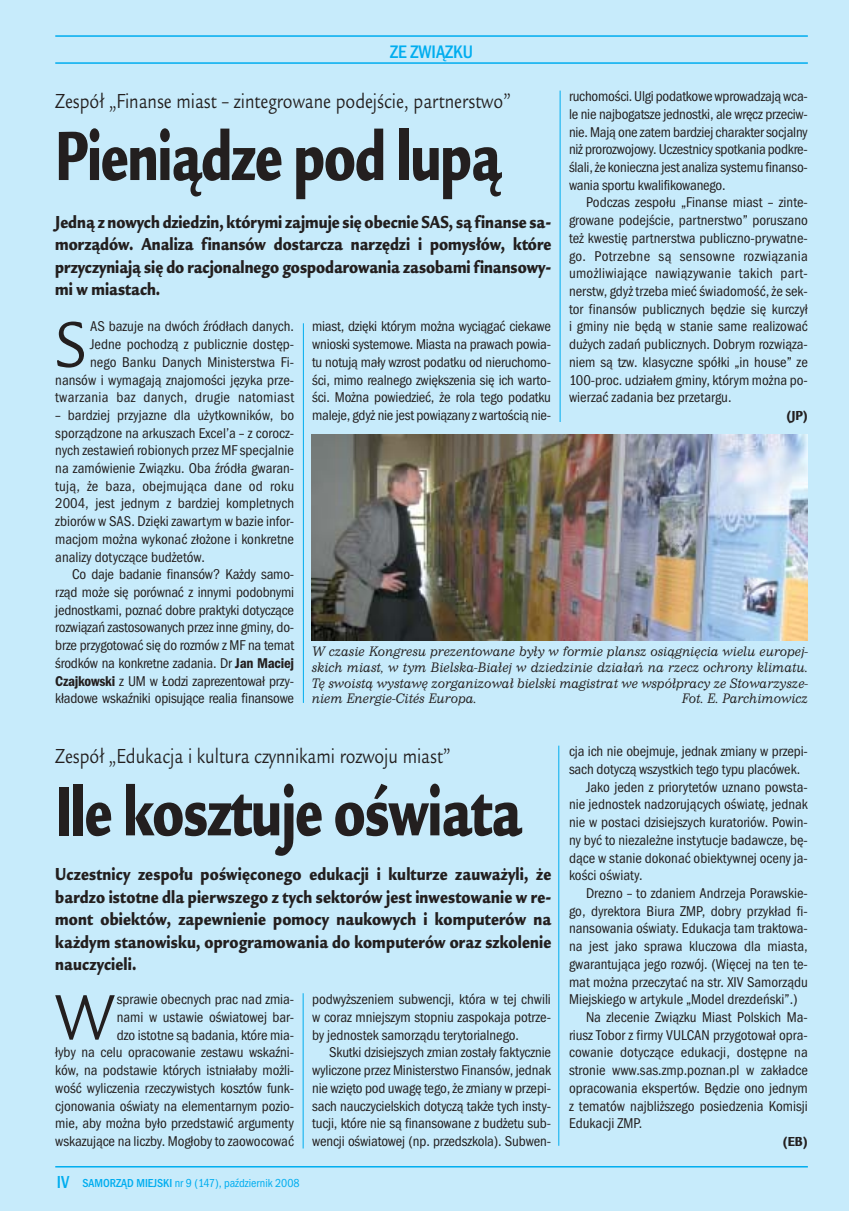
<style>
.page{position:relative;width:849px;height:1211px;background:#fff}
.page>*{position:absolute;margin:0;border:0;box-sizing:border-box;transform-origin:0 0}
.t1{font:72px "Legacy San Itc TEE Ultr";letter-spacing:-.02em;color:#231f1f;scale:.7 1}
.t2{font:66.6px "Legacy San Itc TEE";color:#231f1f;scale:.9 1}
.t3{font:21px "Legacy San Itc TEE";color:#231f1f;scale:.8 1}
.t4{font:500 condensed 18.75px "Franklin Got SC Itc TEE";color:#00adef}
.t5{font:18px/22.5px "Legacy San Itc TEE Ultr";color:#231f1f;text-align:justify;scale:.8 1}
.t6{font:condensed 14.7px/17.7px "Franklin Got Itc TEE";color:#231f1f;text-align:right}
.t7{font:condensed 14.7px "Franklin Got Itc TEE";letter-spacing:.02em;color:#231f1f}
.t8{font:14.25px/15.8px "Impressum TEE Ligh Ital";color:#231f1f;text-align:justify;scale:.95 1}
.t9{font:13.5px "Legacy San Itc TEE Ultr";color:#231f1f;scale:.85 1}
.t10{font:condensed 12px "Franklin Got Itc TEE";color:#00adef}
.s1{font-weight:600}
.s2{font-weight:500;font-size:18px}
.s3{font-weight:500}
</style>
<div class="page">
<div style="left:0;top:0;width:849px;height:1210px;background:#c7ebfb"></div>
<hr style="left:55px;top:1166px;width:753px;height:1px;background:#00adef">
<hr style="left:55px;top:62px;width:753px;height:2px;background:#00adef">
<hr style="left:55px;top:35px;width:753px;height:2px;background:#00adef">
<hr style="left:560px;top:91px;width:1px;height:331px;background:#00adef">
<hr style="left:303px;top:323px;width:1px;height:380px;background:#00adef">
<hr style="left:558px;top:745px;width:1px;height:400px;background:#00adef">
<hr style="left:303px;top:993px;width:1px;height:155px;background:#00adef">
<img style="left:312px;top:435px;width:496px;height:205px">
<p class="t4" style="left:390px;top:40px;width:85px">ZE ZWIĄZKU</p>
<p class="t6" style="left:569px;top:89px;width:240px">ruchomości. Ulgi podatkowe wprowadzają wca-</p>
<p class="t6" style="left:569px;top:106px;width:240px">le nie najbogatsze jednostki, ale wręcz przeciw-</p>
<p class="t6" style="left:569px;top:124px;width:240px">nie. Mają one zatem bardziej charakter socjalny</p>
<p class="t6" style="left:569px;top:142px;width:240px">niż prorozwojowy. Uczestnicy spotkania podkre-</p>
<p class="t6" style="left:569px;top:160px;width:240px">ślali, że konieczna jest analiza systemu finanso-</p>
<p class="t6" style="left:569px;top:177px;width:158px">wania sportu kwalifikowanego.</p>
<p class="t6" style="left:586px;top:195px;width:223px">Podczas zespołu „Finanse miast – zinte-</p>
<p class="t6" style="left:569px;top:213px;width:240px">growane podejście, partnerstwo” poruszano</p>
<p class="t6" style="left:569px;top:230px;width:240px">też kwestię partnerstwa publiczno-prywatne-</p>
<p class="t7" style="left:569px;top:250px;width:240px">go. Potrzebne są sensowne rozwiązania</p>
<p class="t7" style="left:569px;top:268px;width:240px">umożliwiające nawiązywanie takich part-</p>
<p class="t6" style="left:569px;top:283px;width:240px">nerstw, gdyż trzeba mieć świadomość, że sek-</p>
<p class="t6" style="left:569px;top:301px;width:240px">tor finansów publicznych będzie się kurczył</p>
<p class="t6" style="left:569px;top:319px;width:240px">i gminy nie będą w stanie same realizować</p>
<p class="t6" style="left:569px;top:337px;width:240px">dużych zadań publicznych. Dobrym rozwiąza-</p>
<p class="t6" style="left:569px;top:354px;width:240px">niem są tzw. klasyczne spółki „in house” ze</p>
<p class="t6" style="left:569px;top:372px;width:240px">100-proc. udziałem gminy, którym można po-</p>
<p class="t6" style="left:569px;top:390px;width:164px">wierzać zadania bez przetargu.</p>
<p class="t9" style="left:786px;top:410px;width:27px">(JP)</p>
<p class="t3" style="left:55px;top:92px;width:571px">Zespół „Finanse miast – zintegrowane podejście, partnerstwo”</p>
<p class="t1" style="left:55px;top:127px;width:639px">Pieniądze pod lupą</p>
<p class="t5" style="left:55px;top:212px;width:622px">Jedną z nowych dziedzin, którymi zajmuje się obecnie SAS, są finanse sa&shy;morządów. Analiza finansów dostarcza narzędzi i pomysłów, które przyczyniają się do racjonalnego gospodarowania zasobami finansowy&shy;mi w miastach.</p>
<p class="t6" style="left:55px;top:319px;width:240px">AS bazuje na dwóch źródłach danych.<br>Jedne pochodzą z publicznie dostęp-<br>nego Banku Danych Ministerstwa Fi&shy;nansów i wymagają znajomości języka prze&shy;twarzania baz danych, drugie natomiast</p>
<p class="t6" style="left:55px;top:407px;width:240px">– bardziej przyjazne dla użytkowników, bo</p>
<p class="t6" style="left:55px;top:425px;width:240px">sporządzone na arkuszach Excel’a – z corocz-</p>
<p class="t6" style="left:55px;top:443px;width:240px">nych zestawień robionych przez MF specjalnie</p>
<p class="t6" style="left:55px;top:460px;width:240px">na zamówienie Związku. Oba źródła gwaran-</p>
<p class="t6" style="left:55px;top:478px;width:240px">tują, że baza, obejmująca dane od roku</p>
<p class="t6" style="left:55px;top:496px;width:240px">2004, jest jednym z bardziej kompletnych</p>
<p class="t6" style="left:55px;top:514px;width:240px">zbiorów w SAS. Dzięki zawartym w bazie infor-</p>
<p class="t6" style="left:55px;top:531px;width:240px">macjom można wykonać złożone i konkretne</p>
<p class="t6" style="left:55px;top:549px;width:151px">analizy dotyczące budżetów.</p>
<p class="t6" style="left:72px;top:567px;width:223px">Co daje badanie finansów? Każdy samo-</p>
<p class="t6" style="left:55px;top:584px;width:240px">rząd może się porównać z innymi podobnymi</p>
<p class="t6" style="left:55px;top:602px;width:240px">jednostkami, poznać dobre praktyki dotyczące</p>
<p class="t6" style="left:55px;top:620px;width:240px">rozwiązań zastosowanych przez inne gminy, do-</p>
<p class="t6" style="left:55px;top:637px;width:240px">brze przygotować się do rozmów z MF na temat</p>
<p class="t6" style="left:55px;top:655px;width:240px">środków na konkretne zadania. Dr <span class="s1">Jan Maciej</span></p>
<p class="t6" style="left:55px;top:673px;width:240px"><span class="s1">Czajkowski</span> z UM w Łodzi zaprezentował przy-</p>
<p class="t6" style="left:55px;top:691px;width:240px">kładowe wskaźniki opisujące realia finansowe</p>
<p class="t6" style="left:312px;top:319px;width:240px;text-align:justify">miast, dzięki którym można wyciągać ciekawe wnioski systemowe. Miasta na prawach powia&shy;tu notują mały wzrost podatku od nieruchomo&shy;ści, mimo realnego zwiększenia się ich warto&shy;ści. Można powiedzieć, że rola tego podatku maleje, gdyż nie jest powiązany z wartością nie-</p>
<p class="t2" style="left:55px;top:317px;width:37px">S</p>
<p class="t8" style="left:312px;top:645px;width:524px">W czasie Kongresu prezentowane były w formie plansz osiągnięcia wielu europej&shy;skich miast, w tym Bielska-Białej w dziedzinie działań na rzecz ochrony klimatu.<br>Tę swoistą wystawę zorganizował bielski magistrat we współpracy ze Stowarzysze&shy;niem Energie-Cités Europa.</p>
<p class="t8" style="left:682px;top:692px;width:134px">Fot. E. Parchimowicz</p>
<p class="t3" style="left:55px;top:747px;width:496px">Zespół „Edukacja i kultura czynnikami rozwoju miast”</p>
<p class="t1" style="left:55px;top:782px;width:668px">Ile kosztuje oświata</p>
<p class="t5" style="left:55px;top:864px;width:622px">Uczestnicy zespołu poświęconego edukacji i kulturze zauważyli, że bardzo istotne dla pierwszego z tych sektorów jest inwestowanie w re&shy;mont obiektów, zapewnienie pomocy naukowych i komputerów na każdym stanowisku, oprogramowania do komputerów oraz szkolenie nauczycieli.</p>
<p class="t6" style="left:55px;top:991px;width:240px">sprawie obecnych prac nad zmia-<br>nami w ustawie oświatowej bar-<br>dzo istotne są badania, które mia-<br>łyby na celu opracowanie zestawu wskaźni&shy;ków, na podstawie których istniałaby możli&shy;wość wyliczenia rzeczywistych kosztów funk&shy;cjonowania oświaty na elementarnym pozio&shy;mie, aby można było przedstawić argumenty wskazujące na liczby. Mogłoby to zaowocować</p>
<p class="t6" style="left:312px;top:991px;width:240px">podwyższeniem subwencji, która w tej chwili</p>
<p class="t2" style="left:55px;top:990px;width:66px">W</p>
<p class="t6" style="left:312px;top:1009px;width:240px">w coraz mniejszym stopniu zaspokaja potrze-</p>
<p class="t6" style="left:312px;top:1027px;width:208px">by jednostek samorządu terytorialnego.</p>
<p class="t6" style="left:329px;top:1045px;width:223px">Skutki dzisiejszych zmian zostały faktycznie</p>
<p class="t6" style="left:312px;top:1062px;width:240px">wyliczone przez Ministerstwo Finansów, jednak</p>
<p class="t6" style="left:312px;top:1080px;width:240px">nie wzięto pod uwagę tego, że zmiany w przepi-</p>
<p class="t6" style="left:312px;top:1098px;width:240px">sach nauczycielskich dotyczą także tych insty-</p>
<p class="t6" style="left:312px;top:1115px;width:240px">tucji, które nie są finansowane z budżetu sub-</p>
<p class="t6" style="left:312px;top:1133px;width:240px">wencji oświatowej (np. przedszkola). Subwen-</p>
<p class="t10" style="left:57px;top:1178px;width:244px"><span class="s2">IV</span> <span class="s3">SAMORZĄD MIEJSKI</span> nr 9 (147), październik 2008</p>
<p class="t6" style="left:569px;top:744px;width:240px">cja ich nie obejmuje, jednak zmiany w przepi-</p>
<p class="t6" style="left:569px;top:761px;width:233px">sach dotyczą wszystkich tego typu placówek.</p>
<p class="t6" style="left:586px;top:779px;width:223px">Jako jeden z priorytetów uznano powsta-</p>
<p class="t6" style="left:569px;top:797px;width:240px">nie jednostek nadzorujących oświatę, jednak</p>
<p class="t6" style="left:569px;top:814px;width:240px">nie w postaci dzisiejszych kuratoriów. Powin-</p>
<p class="t6" style="left:569px;top:832px;width:240px">ny być to niezależne instytucje badawcze, bę-</p>
<p class="t6" style="left:569px;top:850px;width:240px">dące w stanie dokonać obiektywnej oceny ja-</p>
<p class="t6" style="left:569px;top:868px;width:75px">kości oświaty.</p>
<p class="t6" style="left:586px;top:885px;width:223px">Drezno – to zdaniem Andrzeja Porawskie-</p>
<p class="t6" style="left:569px;top:903px;width:240px">go, dyrektora Biura ZMP, dobry przykład fi-</p>
<p class="t6" style="left:569px;top:921px;width:240px">nansowania oświaty. Edukacja tam traktowa-</p>
<p class="t6" style="left:569px;top:938px;width:240px">na jest jako sprawa kluczowa dla miasta,</p>
<p class="t6" style="left:569px;top:956px;width:240px">gwarantująca jego rozwój. (Więcej na ten te-</p>
<p class="t6" style="left:569px;top:974px;width:240px">mat można przeczytać na str. XIV Samorządu</p>
<p class="t6" style="left:569px;top:991px;width:230px">Miejskiego w artykule „Model drezdeński”.)</p>
<p class="t6" style="left:586px;top:1009px;width:223px">Na zlecenie Związku Miast Polskich Ma-</p>
<p class="t6" style="left:569px;top:1027px;width:240px">riusz Tobor z firmy VULCAN przygotował opra-</p>
<p class="t6" style="left:569px;top:1045px;width:240px">cowanie dotyczące edukacji, dostępne na</p>
<p class="t6" style="left:569px;top:1062px;width:240px">stronie www.sas.zmp.poznan.pl w zakładce</p>
<p class="t6" style="left:569px;top:1080px;width:240px">opracowania ekspertów. Będzie ono jednym</p>
<p class="t6" style="left:569px;top:1098px;width:240px">z tematów najbliższego posiedzenia Komisji</p>
<p class="t6" style="left:569px;top:1115px;width:75px">Edukacji ZMP.</p>
<p class="t9" style="left:783px;top:1136px;width:31px">(EB)</p>
</div>
